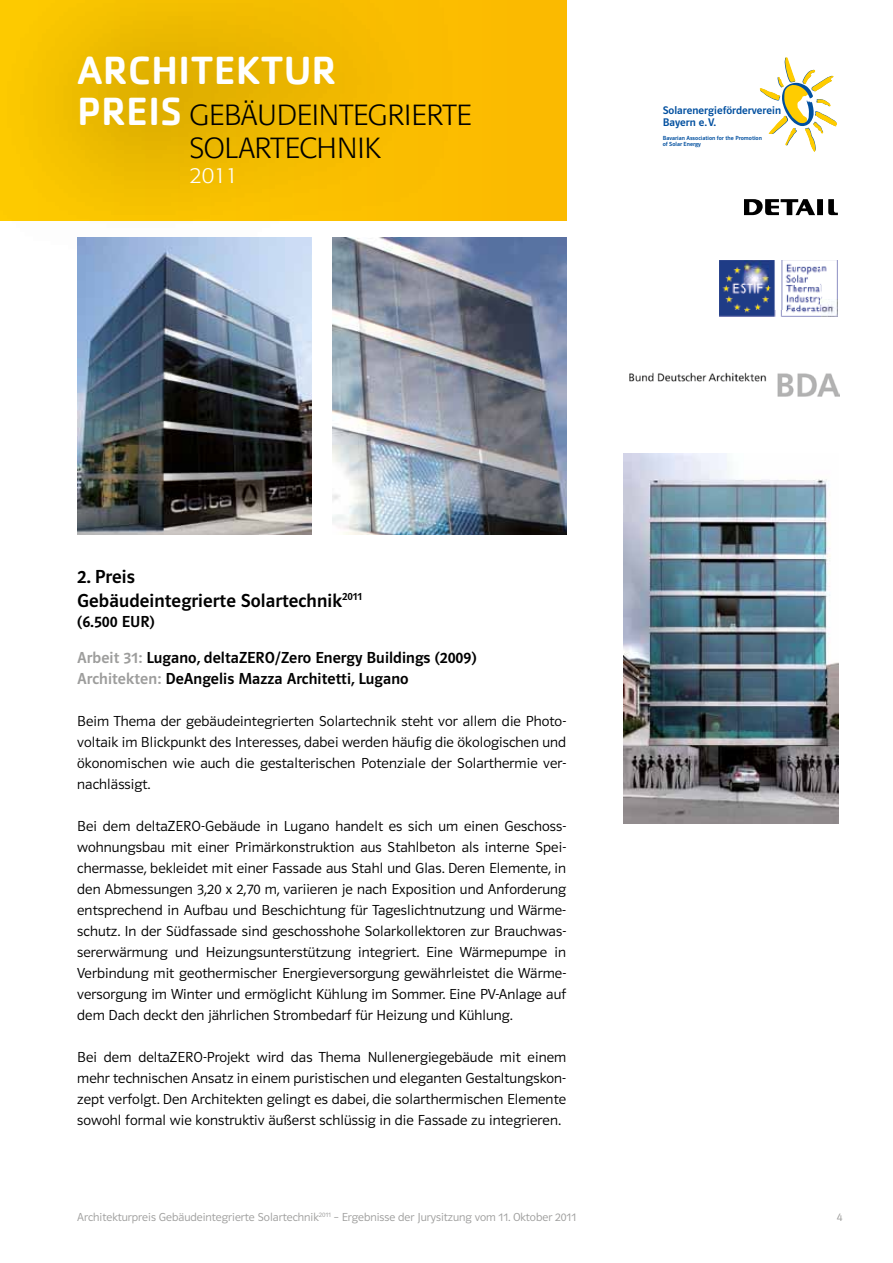
<style>
.page{position:relative;width:893px;height:1263px;background:#fff}
.page>*{position:absolute;margin:0;border:0;box-sizing:border-box;transform-origin:0 0}
.t1{font:500 40.8px "Cachet Std";color:#fff}
.t2{font:300 28.8px/32.5px "Formata";color:#000}
.t3{font:300 21.6px "Formata";color:#fff}
.t4{font:19.5px/23.4px "Polo 11 K Krftg";letter-spacing:.005em;color:#000}
.t5{font:16.5px/36px "Polo 11 K Krftg";letter-spacing:.005em;color:#000}
.t6{font:15px/21px "Polo 11 K Leicht";letter-spacing:.005em;color:#000;text-align:justify}
.t7{font:12px "Polo 11 K Leicht";color:#9d9d9c}
.t8{font:11.4px/11.4px "Polo 11 K Krftg";letter-spacing:.005em;color:#004f9f}
.t9{font:6.15px/6.1px "Polo 11 K Krftg";letter-spacing:.005em;color:#004f9f}
.s1{font-family:"Cachet Std";font-weight:500;font-size:40.8px;color:#fff}
.s2{color:#9d9d9c}
</style>
<div class="page">
<svg style="left:759px;top:57px;width:78px;height:95px"></svg>
<svg style="left:744px;top:200px;width:94px;height:15px"></svg>
<img style="left:720px;top:261px;width:118px;height:55px">
<img style="left:630px;top:372px;width:210px;height:24px">
<div style="left:0;top:0;width:566px;height:220px;background:#fbba00"></div>
<svg style="left:0;top:0;width:455px;height:254px"></svg>
<img style="left:77px;top:237px;width:234px;height:298px">
<img style="left:624px;top:454px;width:215px;height:370px">
<img style="left:332px;top:237px;width:234px;height:298px">
<h1 class="t1" style="left:77px;top:45px;width:261px">ARCHITEKTUR</h1>
<h2 class="t2" style="left:190px;top:99px;width:284px;text-indent:-112px"><span class="s1">PREIS</span> GEBÄUDEINTEGRIERTE<br>SOLARTECHNIK</h2>
<h3 class="t3" style="left:190px;top:163px;width:50px">2011</h3>
<p class="t8" style="left:663px;top:105px;width:120px">Solarenergieförderverein<br>Bayern e.V.</p>
<p class="t9" style="left:663px;top:135px;width:101px">Bavarian Association for the Promotion of Solar Energy</p>
<h3 class="t4" style="left:77px;top:566px;width:286px">2. Preis<br>Gebäudeintegrierte Solartechnik<sup>2011</sup></h3>
<p class="t5" style="left:77px;top:603px;width:401px">(6.500 EUR)<br><span class="s2">Arbeit 31:</span> Lugano, deltaZERO/Zero Energy Buildings (2009)</p>
<p class="t5" style="left:77px;top:660px;width:333px"><span class="s2">Architekten:</span> DeAngelis Mazza Architetti, Lugano</p>
<p class="t6" style="left:77px;top:710px;width:490px">Beim Thema der gebäudeintegrierten Solartechnik steht vor allem die Photo&shy;voltaik im Blickpunkt des Interesses, dabei werden häufig die ökologischen und ökonomischen wie auch die gestalterischen Potenziale der Solarthermie ver&shy;nachlässigt.</p>
<p class="t6" style="left:77px;top:815px;width:491px">Bei dem deltaZERO-Gebäude in Lugano handelt es sich um einen Geschoss&shy;wohnungsbau mit einer Primärkonstruktion aus Stahlbeton als interne Spei&shy;chermasse, bekleidet mit einer Fassade aus Stahl und Glas. Deren Elemente, in den Abmessungen 3,20 x 2,70 m, variieren je nach Exposition und Anforderung entsprechend in Aufbau und Beschichtung für Tageslichtnutzung und Wärme&shy;schutz. In der Südfassade sind geschosshohe Solarkollektoren zur Brauchwas&shy;sererwärmung und Heizungsunterstützung integriert. Eine Wärmepumpe in Verbindung mit geothermischer Energieversorgung gewährleistet die Wärme&shy;versorgung im Winter und ermöglicht Kühlung im Sommer. Eine PV-Anlage auf dem Dach deckt den jährlichen Strombedarf für Heizung und Kühlung.</p>
<p class="t6" style="left:77px;top:1046px;width:491px">Bei dem deltaZERO-Projekt wird das Thema Nullenergiegebäude mit einem mehr technischen Ansatz in einem puristischen und eleganten Gestaltungskon&shy;zept verfolgt. Den Architekten gelingt es dabei, die solarthermischen Elemente sowohl formal wie konstruktiv äußerst schlüssig in die Fassade zu integrieren.</p>
<p class="t7" style="left:77px;top:1211px;width:500px">Architekturpreis Gebäudeintegrierte Solartechnik<sup>2011</sup> – Ergebnisse der Jurysitzung vom 11. Oktober 2011</p>
<p class="t7" style="left:837px;top:1211px;width:7px">4</p>
</div>
